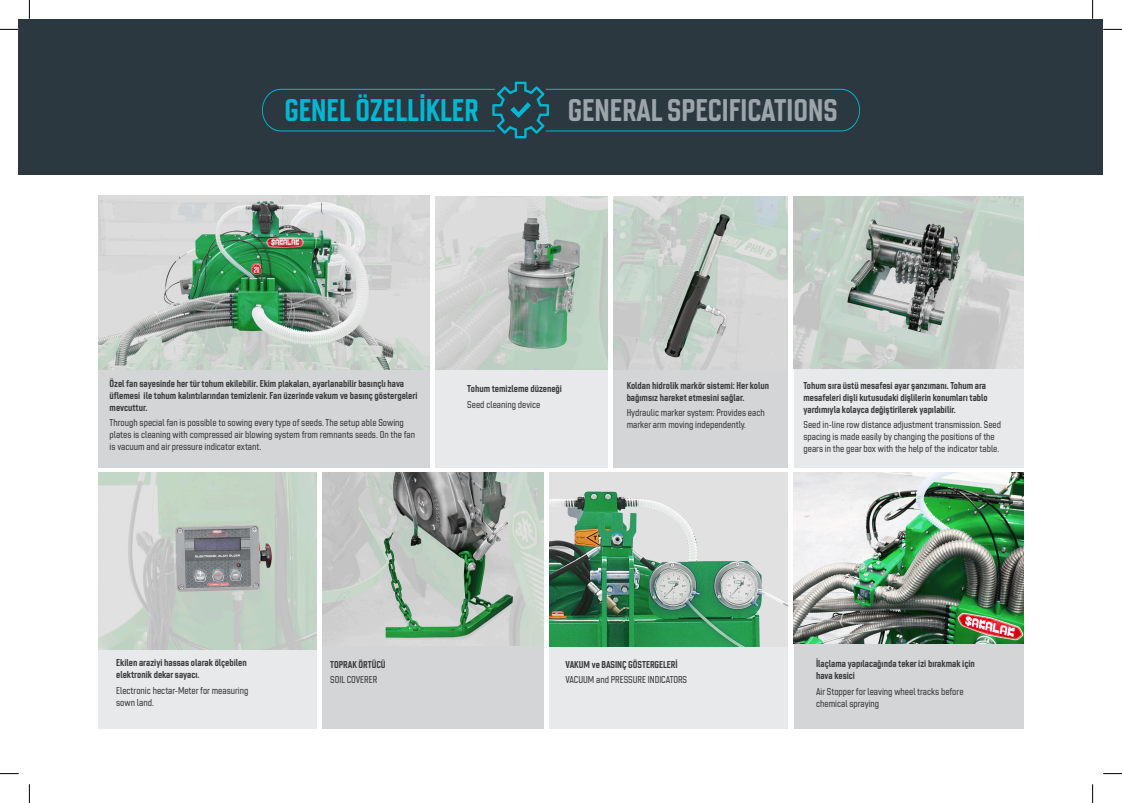
<style>
.page{position:relative;width:1122px;height:803px;background:#fff}
.page>*{position:absolute;margin:0;border:0;box-sizing:border-box;transform-origin:0 0}
.t1{font:700 31.25px "Chromoxome Pro";color:#9da5ab}
.t2{font:700 31.25px "Chromoxome Pro";color:#00b7d3}
.t3{font:500 10px/12px "Chromoxome Pro";color:#3e3e3f}
.t4{font:700 10px/12px "Chromoxome Pro";color:#3e3e3f}
</style>
<div class="page">
<div style="left:98px;top:473px;width:219px;height:256px;background:#e8e9ea"></div>
<div style="left:793px;top:473px;width:230px;height:256px;background:#d4d5d7"></div>
<div style="left:549px;top:473px;width:239px;height:256px;background:#e8e9ea"></div>
<div style="left:322px;top:473px;width:222px;height:256px;background:#d4d5d7"></div>
<img style="left:98px;top:473px;width:219px;height:176px">
<img style="left:322px;top:473px;width:222px;height:173px">
<img style="left:549px;top:490px;width:239px;height:156px">
<div style="left:98px;top:196px;width:331px;height:271px;background:#d4d5d7"></div>
<div style="left:613px;top:196px;width:175px;height:271px;background:#d4d5d7"></div>
<div style="left:435px;top:196px;width:173px;height:271px;background:#e8e9ea"></div>
<img style="left:435px;top:196px;width:173px;height:174px">
<img style="left:98px;top:196px;width:331px;height:174px">
<img style="left:793px;top:473px;width:230px;height:171px">
<img style="left:613px;top:196px;width:175px;height:173px">
<div style="left:794px;top:196px;width:229px;height:271px;background:#e8e9ea"></div>
<img style="left:794px;top:196px;width:229px;height:172px">
<div style="left:19px;top:19px;width:1084px;height:156px;background:#2c3840"></div>
<svg style="left:262px;top:82px;width:598px;height:56px"></svg>
<svg style="left:0;top:29px;width:19px;height:1px"></svg>
<svg style="left:1103px;top:29px;width:19px;height:1px"></svg>
<svg style="left:0;top:773px;width:19px;height:1px"></svg>
<svg style="left:1103px;top:773px;width:19px;height:1px"></svg>
<svg style="left:29px;top:0;width:1px;height:19px"></svg>
<svg style="left:29px;top:784px;width:1px;height:19px"></svg>
<svg style="left:1092px;top:0;width:1px;height:19px"></svg>
<svg style="left:1092px;top:784px;width:1px;height:19px"></svg>
<h1 class="t2" style="left:284px;top:92px;width:196px">GENEL ÖZELLİKLER</h1>
<h1 class="t1" style="left:568px;top:92px;width:271px">GENERAL SPECIFICATIONS</h1>
<p class="t4" style="left:110px;top:377px;width:309px">Özel fan sayesinde her tür tohum ekilebilir. Ekim plakaları, ayarlanabilir basınçlı hava üflemesi ile tohum kalıntılarından temizlenir. Fan üzerinde vakum ve basınç göstergeleri mevcuttur.</p>
<p class="t3" style="left:110px;top:417px;width:307px">Through special fan is possible to sowing every type of seeds. The setup able Sowing plates is cleaning with compressed air blowing system from remnants seeds. On the fan is vacuum and air pressure indicator extant.</p>
<p class="t4" style="left:467px;top:383px;width:96px">Tohum temizleme düzeneği</p>
<p class="t3" style="left:467px;top:398px;width:75px">Seed cleaning device</p>
<p class="t4" style="left:627px;top:379px;width:144px">Koldan hidrolik markör sistemi: Her kolun bağımsız hareket etmesini sağlar.</p>
<p class="t3" style="left:627px;top:407px;width:140px">Hydraulic marker system: Provides each marker arm moving independently.</p>
<p class="t4" style="left:803px;top:379px;width:186px">Tohum sıra üstü mesafesi ayar şanzımanı. Tohum ara mesafeleri dişli kutusudaki dişlilerin konumları tablo yardımıyla kolayca değiştirilerek yapılabilir.</p>
<p class="t3" style="left:803px;top:419px;width:199px">Seed in-line row distance adjustment transmission. Seed spacing is made easily by changing the positions of the gears in the gear box with the help of the indicator table.</p>
<p class="t4" style="left:116px;top:657px;width:132px">Ekilen araziyi hassas olarak ölçebilen elektronik dekar sayacı.</p>
<p class="t3" style="left:116px;top:684px;width:134px">Electronic hectar-Meter for measuring sown land.</p>
<p class="t4" style="left:330px;top:658px;width:57px">TOPRAK ÖRTÜCÜ</p>
<p class="t3" style="left:330px;top:674px;width:48px">SOIL COVERER</p>
<p class="t4" style="left:565px;top:658px;width:114px">VAKUM ve BASINÇ GÖSTERGELERİ</p>
<p class="t3" style="left:565px;top:674px;width:123px">VACUUM and PRESSURE INDICATORS</p>
<p class="t4" style="left:816px;top:658px;width:160px">İlaçlama yapılacağında teker izi bırakmak için hava kesici</p>
<p class="t3" style="left:816px;top:685px;width:149px">Air Stopper for leaving wheel tracks before chemical spraying</p>
</div>
